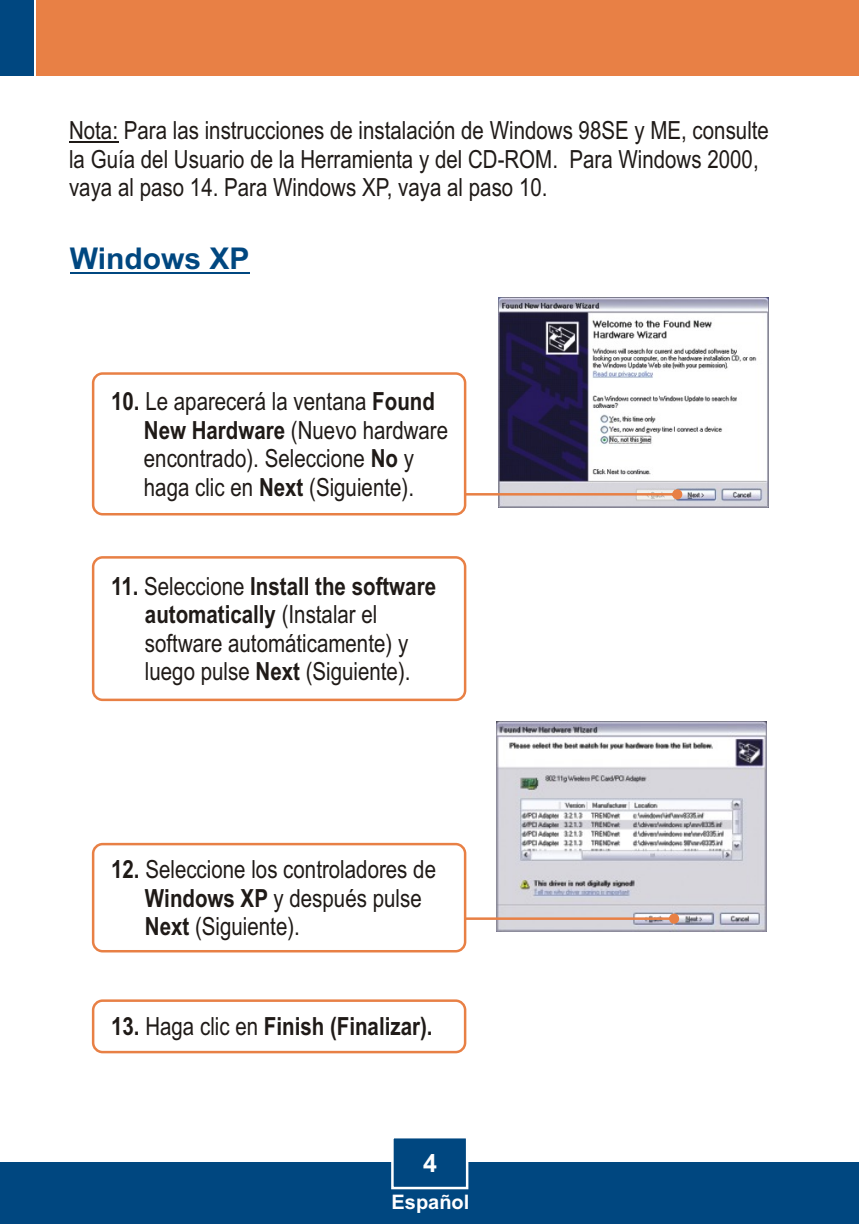
<style>
.page{position:relative;width:859px;height:1224px;background:#fff}
.page>*{position:absolute;margin:0;border:0;box-sizing:border-box;transform-origin:0 0}
.t1{font:700 30px "Arial";color:#004780}
.t2{font:25px/28.5px "Arial Narrow";color:#1f1a17}
.t3{font:700 25px "Arial Narrow";color:#1f1a17}
.t4{font:700 25px "Arial";color:#fff}
.t5{font:700 20px "Arial";color:#fff}
.s1{font-weight:700}
.s2{font-weight:400}
</style>
<div class="page">
<div style="left:0;top:1163px;width:859px;height:61px;background:#004780"></div>
<div style="left:37px;top:0;width:822px;height:76px;background:#e88045"></div>
<div style="left:0;top:0;width:34px;height:76px;background:#004780"></div>
<svg style="left:390px;top:1138px;width:79px;height:52px"></svg>
<img style="left:496px;top:721px;width:270px;height:211px">
<img style="left:498px;top:297px;width:270px;height:211px">
<svg style="left:466px;top:489px;width:216px;height:10px;background:#e0c3b5"></svg>
<svg style="left:466px;top:913px;width:213px;height:10px;background:#dcbfb3"></svg>
<div style="left:92px;top:843px;width:374px;height:109px;background:#fff;border:3px solid #e88045;border-radius:9px"></div>
<hr style="left:70px;top:272px;width:179px;height:1px;background:#004780">
<hr style="left:69px;top:142px;width:49px;height:1px;background:#1f1a17">
<div style="left:92px;top:999px;width:374px;height:54px;background:#fff;border:3px solid #e88045;border-radius:9px"></div>
<div style="left:92px;top:372px;width:374px;height:143px;background:#fff;border:3px solid #e88045;border-radius:9px"></div>
<div style="left:92px;top:556px;width:374px;height:145px;background:#fff;border:3px solid #e88045;border-radius:9px"></div>
<p class="t2" style="left:69px;top:119px;width:701px">Nota: Para las instrucciones de instalación de Windows 98SE y ME, consulte la Guía del Usuario de la Herramienta y del CD-ROM. Para Windows 2000, vaya al paso 14. Para Windows XP, vaya al paso 10.</p>
<p class="t1" style="left:70px;top:247px;width:181px">Windows XP</p>
<p class="t2" style="left:144px;top:389px;width:306px;text-indent:-33px"><span class="s1">10.</span> Le aparecerá la ventana <span class="s1">Found<br>New Hardware</span> (Nuevo hardware encontrado). Seleccione <span class="s1">No</span> y haga clic en <span class="s1">Next</span> (Siguiente).</p>
<p class="t2" style="left:145px;top:574px;width:292px;text-indent:-34px"><span class="s1">11.</span> Seleccione <span class="s1">Install the software automatically</span> (Instalar el software automáticamente) y luego pulse <span class="s1">Next</span> (Siguiente).</p>
<p class="t2" style="left:145px;top:857px;width:292px;text-indent:-34px"><span class="s1">12.</span> Seleccione los controladores de<br><span class="s1">Windows XP</span> y después pulse<br><span class="s1">Next</span> (Siguiente).</p>
<p class="t3" style="left:111px;top:1017px;width:323px">13. <span class="s2">Haga clic en</span> Finish (Finalizar).</p>
<p class="t4" style="left:423px;top:1153px;width:15px">4</p>
<p class="t5" style="left:391px;top:1194px;width:79px">Español</p>
</div>
